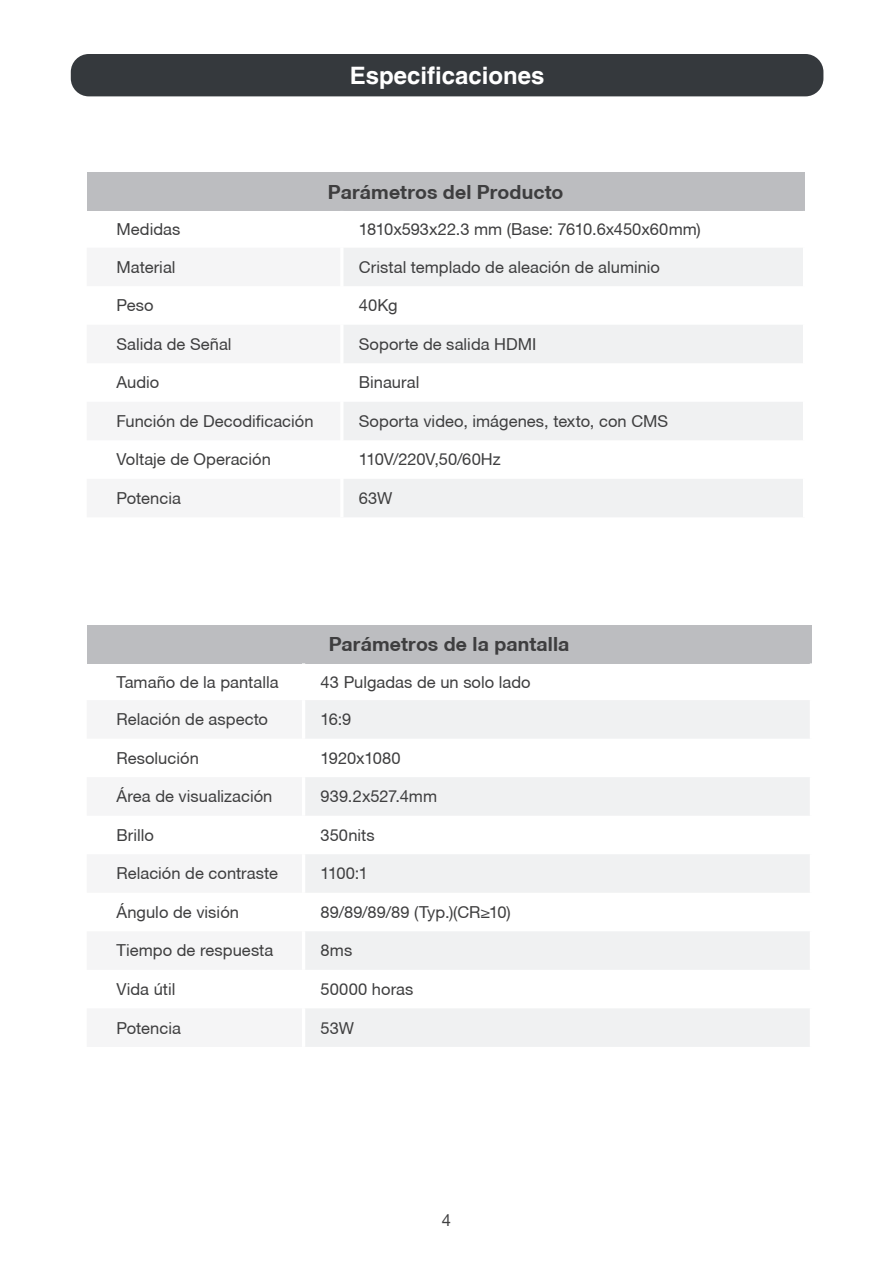
<style>
.page{position:relative;width:893px;height:1263px;background:#fff}
.page>*{position:absolute;margin:0;border:0;box-sizing:border-box;transform-origin:0 0}
.t1{font:700 24px "Helvetica LT";color:#fff}
.t2{font:700 19.5px "Helvetica Neue CE";letter-spacing:.005em;color:#3e3e3f}
.t3{font:16.5px "Helvetica Neue CE";color:#3e3e3f}
.s1{font-family:"Helvetica LT"}
</style>
<div class="page">
<div style="left:71px;top:54px;width:752px;height:42px;background:#35393d;border-radius:18px"></div>
<div style="left:87px;top:173px;width:718px;height:38px;background:#bcbdc0"></div>
<svg style="left:344px;top:248px;width:459px;height:269px;fill:#f0f1f2"></svg>
<div style="left:87px;top:625px;width:724px;height:38px;background:#bcbdc0"></div>
<svg style="left:305px;top:700px;width:505px;height:347px;fill:#f0f1f2"></svg>
<h1 class="t1" style="left:350px;top:61px;width:196px">Especificaciones</h1>
<p class="t2" style="left:328px;top:180px;width:237px">Parámetros del Producto</p>
<p class="t3" style="left:117px;top:219px;width:65px">Medidas</p>
<p class="t3" style="left:359px;top:219px;width:343px">1810x593x22.3 mm (Base: 7610.6x450x60mm)</p>
<p class="t3" style="left:117px;top:257px;width:61px">Material</p>
<p class="t3" style="left:359px;top:257px;width:303px">Cristal templado de aleación de aluminio</p>
<p class="t3" style="left:117px;top:296px;width:39px">Peso</p>
<p class="t3" style="left:359px;top:296px;width:40px">40Kg</p>
<p class="t3" style="left:117px;top:334px;width:117px">Salida de Se<span class="s1">ñ</span>al</p>
<p class="t3" style="left:359px;top:334px;width:179px">Soporte de salida HDMI</p>
<p class="t3" style="left:116px;top:373px;width:44px">Audio</p>
<p class="t3" style="left:359px;top:373px;width:62px">Binaural</p>
<p class="t3" style="left:116px;top:411px;width:199px">Función de Decodificación</p>
<p class="t3" style="left:359px;top:411px;width:311px">Soporta video, imágenes, texto, con CMS</p>
<p class="t3" style="left:116px;top:450px;width:156px">Voltaje de Operación</p>
<p class="t3" style="left:359px;top:450px;width:143px">110V/220V,50/60Hz</p>
<p class="t3" style="left:116px;top:488px;width:66px">Potencia</p>
<p class="t3" style="left:359px;top:488px;width:35px">63W</p>
<p class="t2" style="left:329px;top:632px;width:242px">Parámetros de la pantalla</p>
<p class="t3" style="left:117px;top:672px;width:164px">Tama<span class="s1">ñ</span>o de la pantalla</p>
<p class="t3" style="left:321px;top:672px;width:212px">43 Pulgadas de un solo lado</p>
<p class="t3" style="left:117px;top:709px;width:153px">Relación de aspecto</p>
<p class="t3" style="left:321px;top:709px;width:32px">16:9</p>
<p class="t3" style="left:117px;top:748px;width:84px">Resolución</p>
<p class="t3" style="left:321px;top:748px;width:82px">1920x1080</p>
<p class="t3" style="left:117px;top:786px;width:157px">Área de visualización</p>
<p class="t3" style="left:321px;top:786px;width:118px">939.2x527.4mm</p>
<p class="t3" style="left:117px;top:825px;width:39px">Brillo</p>
<p class="t3" style="left:321px;top:825px;width:56px">350nits</p>
<p class="t3" style="left:117px;top:864px;width:163px">Relación de contraste</p>
<p class="t3" style="left:321px;top:864px;width:49px">1100:1</p>
<p class="t3" style="left:117px;top:902px;width:124px">Ángulo de visión</p>
<p class="t3" style="left:321px;top:902px;width:192px">89/89/89/89 (Typ.)(CR≥10)</p>
<p class="t3" style="left:117px;top:941px;width:158px">Tiempo de respuesta</p>
<p class="t3" style="left:321px;top:941px;width:33px">8ms</p>
<p class="t3" style="left:117px;top:979px;width:60px">Vida útil</p>
<p class="t3" style="left:321px;top:979px;width:94px">50000 horas</p>
<p class="t3" style="left:117px;top:1018px;width:66px">Potencia</p>
<p class="t3" style="left:321px;top:1018px;width:35px">53W</p>
<p class="t3" style="left:442px;top:1210px;width:11px">4</p>
</div>
